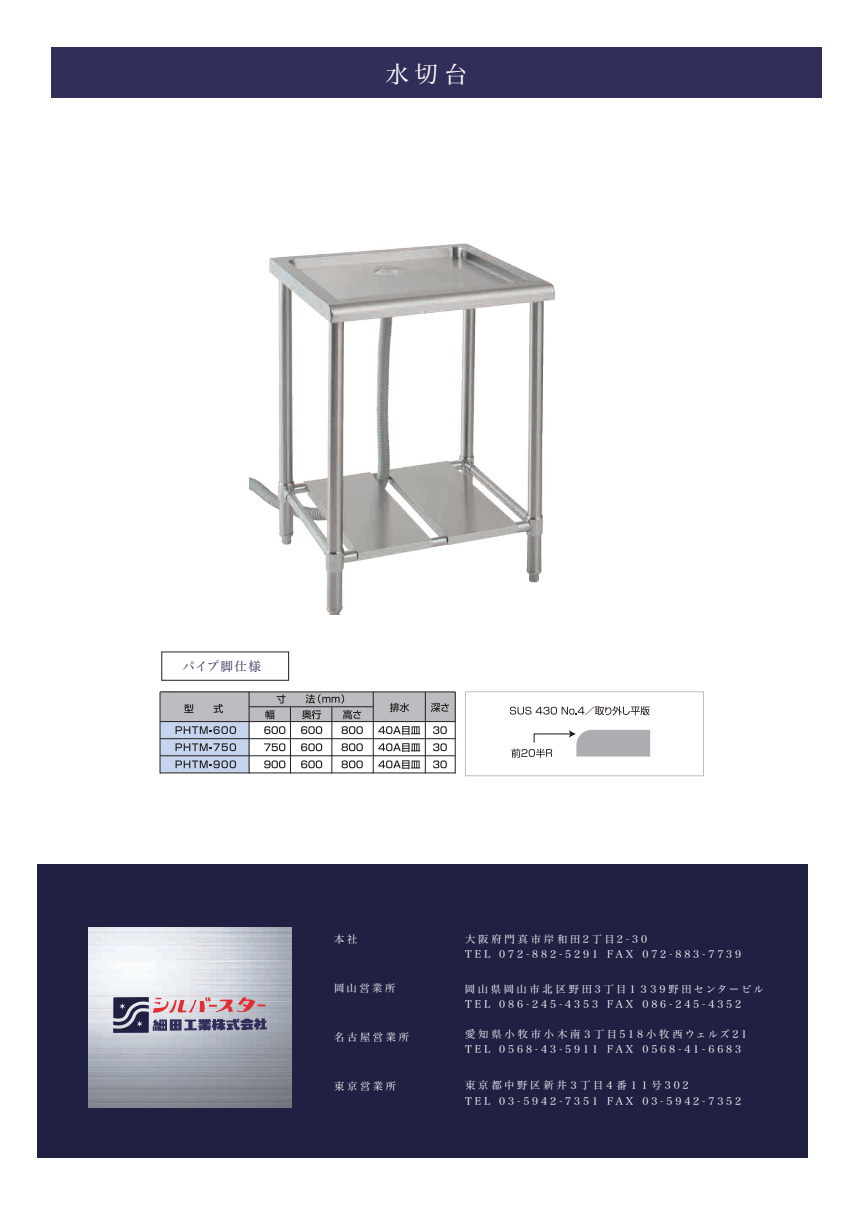
<style>
.page{position:relative;width:859px;height:1208px;background:#fff}
.page>*{position:absolute;margin:0;border:0;box-sizing:border-box;transform-origin:0 0}
.t1{font:23.6px "Hira Min Pro N W3";color:#fff}
.t2{font:12.5px "Hira Min Pro N W3";letter-spacing:.11em;color:#312f59}
.t3{font:10.3px/15.7px "Hira Min Pro N W3";letter-spacing:.28em;color:#fff}
</style>
<div class="page">
<div style="left:51px;top:47px;width:770px;height:50px;background:#312f59"></div>
<img style="left:250px;top:243px;width:305px;height:371px">
<div style="left:465px;top:691px;width:239px;height:85px;border:1px solid #bcbdc0"></div>
<svg style="left:510px;top:706px;width:140px;height:9px"></svg>
<svg style="left:511px;top:730px;width:139px;height:27px"></svg>
<div style="left:160px;top:692px;width:89px;height:81px;background:#c6d5ed"></div>
<div style="left:160px;top:692px;width:295px;height:29px;background:#bcbdc0"></div>
<hr style="left:160px;top:691px;width:295px;height:1px;background:#231f20">
<hr style="left:249px;top:692px;width:1px;height:81px;background:#231f20">
<hr style="left:373px;top:692px;width:1px;height:81px;background:#231f20">
<hr style="left:290px;top:707px;width:1px;height:66px;background:#231f20">
<hr style="left:332px;top:707px;width:1px;height:66px;background:#231f20">
<hr style="left:425px;top:692px;width:1px;height:81px;background:#231f20">
<hr style="left:455px;top:692px;width:1px;height:81px;background:#231f20">
<hr style="left:160px;top:721px;width:295px;height:1px;background:#231f20">
<hr style="left:249px;top:706px;width:124px;height:1px;background:#231f20">
<hr style="left:160px;top:738px;width:213px;height:1px;background:#231f20">
<hr style="left:160px;top:755px;width:213px;height:1px;background:#231f20">
<hr style="left:373px;top:738px;width:82px;height:1px;background:#231f20">
<hr style="left:373px;top:755px;width:82px;height:1px;background:#231f20">
<hr style="left:160px;top:772px;width:295px;height:1px;background:#231f20">
<svg style="left:184px;top:704px;width:9px;height:9px"></svg>
<svg style="left:214px;top:704px;width:9px;height:9px"></svg>
<svg style="left:276px;top:694px;width:10px;height:9px"></svg>
<svg style="left:306px;top:694px;width:38px;height:9px"></svg>
<svg style="left:265px;top:710px;width:10px;height:9px"></svg>
<svg style="left:176px;top:726px;width:60px;height:8px"></svg>
<svg style="left:176px;top:743px;width:60px;height:8px"></svg>
<svg style="left:176px;top:760px;width:60px;height:8px"></svg>
<svg style="left:264px;top:726px;width:21px;height:8px"></svg>
<svg style="left:264px;top:743px;width:21px;height:8px"></svg>
<svg style="left:264px;top:760px;width:21px;height:8px"></svg>
<svg style="left:302px;top:710px;width:19px;height:9px"></svg>
<svg style="left:301px;top:726px;width:21px;height:8px"></svg>
<svg style="left:301px;top:743px;width:21px;height:8px"></svg>
<svg style="left:301px;top:760px;width:21px;height:8px"></svg>
<svg style="left:343px;top:710px;width:18px;height:9px"></svg>
<svg style="left:390px;top:703px;width:19px;height:9px"></svg>
<svg style="left:431px;top:703px;width:18px;height:9px"></svg>
<svg style="left:341px;top:726px;width:22px;height:8px"></svg>
<svg style="left:341px;top:743px;width:22px;height:8px"></svg>
<svg style="left:341px;top:760px;width:22px;height:8px"></svg>
<svg style="left:378px;top:726px;width:42px;height:9px"></svg>
<svg style="left:378px;top:743px;width:42px;height:9px"></svg>
<svg style="left:378px;top:760px;width:42px;height:9px"></svg>
<svg style="left:433px;top:726px;width:14px;height:8px"></svg>
<svg style="left:433px;top:743px;width:14px;height:8px"></svg>
<svg style="left:433px;top:760px;width:14px;height:8px"></svg>
<div style="left:37px;top:864px;width:771px;height:294px;background:#202043"></div>
<hr style="left:160px;top:692px;width:1px;height:81px;background:#231f20">
<img style="left:88px;top:927px;width:203px;height:180px">
<svg style="left:113px;top:997px;width:154px;height:36px;background:#988b9c"></svg>
<h1 class="t1" style="left:386px;top:54px;width:84px">水切台</h1>
<p class="t2" style="left:182px;top:656px;width:80px">パイプ脚仕様</p>
<p class="t3" style="left:334px;top:930px;width:25px">本社</p>
<p class="t3" style="left:334px;top:979px;width:63px">岡山営業所</p>
<p class="t3" style="left:334px;top:1028px;width:76px">名古屋営業所</p>
<p class="t3" style="left:334px;top:1077px;width:64px">東京営業所</p>
<p class="t3" style="left:465px;top:930px;width:278px">大阪府門真市岸和田2丁目2-30<br>TEL 072-882-5291 FAX 072-883-7739</p>
<p class="t3" style="left:465px;top:980px;width:300px">岡山県岡山市北区野田3丁目１３39野田センタービル<br>TEL 086-245-4353 FAX 086-245-4352</p>
<p class="t3" style="left:465px;top:1025px;width:284px">愛知県小牧市小木南３丁目518小牧西ウェルズ21<br>TEL 0568-43-5911 FAX 0568-41-6683</p>
<p class="t3" style="left:465px;top:1076px;width:278px">東京都中野区新井３丁目４番１１号302<br>TEL 03-5942-7351 FAX 03-5942-7352</p>
</div>
